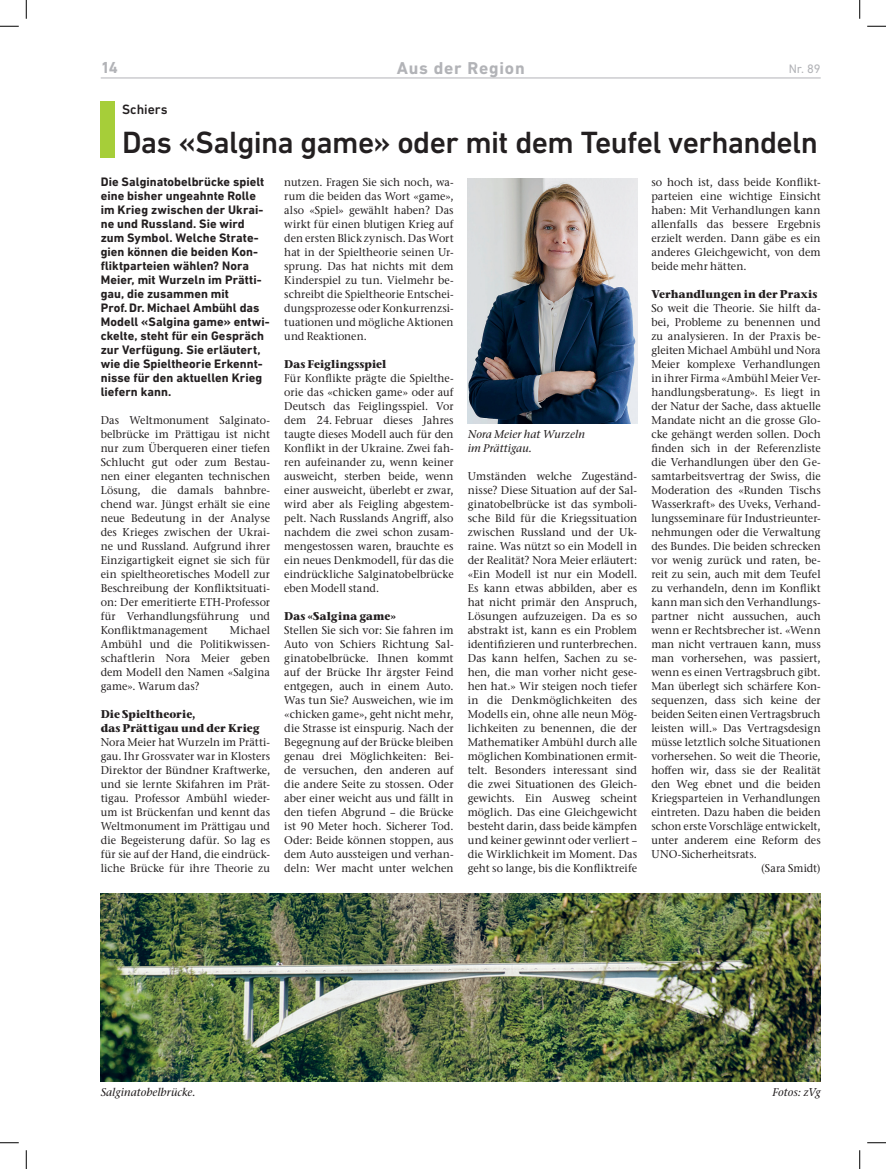
<style>
.page{position:relative;width:886px;height:1169px;background:#fff}
.page>*{position:absolute;margin:0;border:0;box-sizing:border-box;transform-origin:0 0}
.Titel_25pt{font:500 31.25px "DIN Next LT Pro";letter-spacing:-.02em;color:#231f20}
.t1{font:700 17.5px "DIN Next LT Pro";letter-spacing:.045em;color:#b2b3b7}
.t2{font:700 16.25px "DIN Next LT Pro";color:#b2b3b7}
.Spitzmarke{font:500 13.75px "DIN Next LT Pro";color:#231f20}
.Lead{font:700 12.5px/14px "DIN Next LT Pro";letter-spacing:.005em;color:#231f20}
.t3{font:12.5px "DIN Next LT Pro";color:#b2b3b7}
.Fliesstext{font:500 11.25px/14px "Stone Serif ITC Pro";letter-spacing:.005em;color:#231f20;text-align:justify;scale:.95 1}
.Fliesstext-2{font:500 11.25px/14px "Stone Serif ITC Pro";letter-spacing:.005em;color:#231f20;text-align:justify;scale:.96 1}
.Untertitel{font:700 11.25px/14px "Stone Serif ITC Pro";letter-spacing:.005em;color:#231f20;scale:.95 1}
.Legende{font:italic 500 11.25px/14px "Stone Ser ITC Std";letter-spacing:.005em;color:#231f20}
</style>
<div class="page">
<hr style="left:101px;top:78px;width:719px;height:1px;background:#b2b3b7">
<div style="left:101px;top:101px;width:14px;height:57px;background:#a6ce39"></div>
<img style="left:467px;top:178px;width:170px;height:246px">
<img style="left:101px;top:893px;width:719px;height:189px">
<svg style="left:0;top:25px;width:19px;height:2px"></svg>
<svg style="left:867px;top:25px;width:18px;height:2px"></svg>
<svg style="left:0;top:1142px;width:19px;height:1px"></svg>
<svg style="left:867px;top:1142px;width:18px;height:1px"></svg>
<svg style="left:25px;top:0;width:2px;height:19px"></svg>
<svg style="left:25px;top:1150px;width:2px;height:19px"></svg>
<svg style="left:859px;top:0;width:1px;height:19px"></svg>
<svg style="left:859px;top:1150px;width:1px;height:19px"></svg>
<h3 class="t2" style="left:101px;top:58px;width:19px">14</h3>
<h2 class="t1" style="left:396px;top:58px;width:129px">Aus der Region</h2>
<p class="t3" style="left:788px;top:61px;width:33px">Nr. 89</p>
<p class="Spitzmarke" style="left:122px;top:101px;width:47px">Schiers</p>
<p class="Titel_25pt" style="left:122px;top:124px;width:697px">Das «Salgina game» oder mit dem Teufel verhandeln</p>
<p class="Lead" style="left:101px;top:174px;width:170px">Die Salginatobelbrücke spielt eine bisher ungeahnte Rolle im Krieg zwischen der Ukrai&shy;ne und Russland. Sie wird zum Symbol. Welche Strate&shy;gien können die beiden Kon&shy;fliktparteien wählen? Nora<br>Meier, mit Wurzeln im Prätti&shy;gau, die zusammen mit<br>Prof.Dr. Michael Ambühl das<br>Modell «Salgina game» entwi&shy;ckelte, steht für ein Gespräch zur Verfügung. Sie erläutert, wie die Spieltheorie Erkennt&shy;nisse für den aktuellen Krieg liefern kann.</p>
<p class="Fliesstext" style="left:101px;top:413px;width:180px">Das Weltmonument Salginato&shy;belbrücke im Prättigau ist nicht nur zum Überqueren einer tiefen Schlucht gut oder zum Bestau&shy;nen einer eleganten technischen Lösung, die damals bahnbre&shy;chend war. Jüngst erhält sie eine neue Bedeutung in der Analyse des Krieges zwischen der Ukrai&shy;ne und Russland. Aufgrund ihrer Einzigartigkeit eignet sie sich für ein spieltheoretisches Modell zur Beschreibung der Konfliktsituati&shy;on: Der emeritierte ETH-Professor für Verhandlungsführung und Konfliktmanagement</p>
<p class="Fliesstext-2" style="left:651px;top:175px;width:178px">so hoch ist, dass beide Konflikt&shy;parteien eine wichtige Einsicht haben: Mit Verhandlungen kann allenfalls das bessere Ergebnis erzielt werden. Dann gäbe es ein anderes Gleichgewicht, von dem beide mehr hätten.</p>
<p class="Untertitel" style="left:651px;top:287px;width:176px">Verhandlungen in der Praxis</p>
<p class="Fliesstext" style="left:651px;top:301px;width:180px">So weit die Theorie. Sie hilft da&shy;bei, Probleme zu benennen und zu analysieren. In der Praxis be&shy;gleiten Michael Ambühl und Nora Meier komplexe Verhandlungen in ihrer Firma «Ambühl Meier Ver&shy;handlungsberatung». Es liegt in der Natur der Sache, dass aktuelle Mandate nicht an die grosse Glo&shy;cke gehängt werden sollen. Doch finden sich in der Referenzliste die Verhandlungen über den Ge&shy;samtarbeitsvertrag der Swiss, die Moderation des «Runden Tischs Wasserkraft» des Uveks, Verhand&shy;lungsseminare für Industrieunter&shy;nehmungen oder die Verwaltung des Bundes. Die beiden schrecken vor wenig zurück und raten, be&shy;reit zu sein, auch mit dem Teufel zu verhandeln, denn im Konflikt kann man sich den Verhandlungs&shy;partner nicht aussuchen, auch wenn er Rechtsbrecher ist. «Wenn man nicht vertrauen kann, muss man vorhersehen, was passiert, wenn es einen Vertragsbruch gibt.<br>Man überlegt sich schärfere Kon&shy;sequenzen, dass sich keine der beiden Seiten einen Vertragsbruch leisten will.» Das Vertragsdesign müsse letztlich solche Situationen vorhersehen. So weit die Theorie, hoffen wir, dass sie der Realität den Weg ebnet und die beiden Kriegsparteien in Verhandlungen eintreten. Dazu haben die beiden schon erste Vorschläge entwickelt, unter anderem eine Reform des UNO-Sicherheitsrats.</p>
<p class="Fliesstext" style="left:761px;top:861px;width:64px">(Sara Smidt)</p>
<p class="Fliesstext" style="left:284px;top:175px;width:180px">nutzen. Fragen Sie sich noch, wa&shy;rum die beiden das Wort «game», also «Spiel» gewählt haben? Das wirkt für einen blutigen Krieg auf den ersten Blick zynisch. Das Wort hat in der Spieltheorie seinen Ur&shy;sprung. Das hat nichts mit dem Kinderspiel zu tun. Vielmehr be&shy;schreibt die Spieltheorie Entschei&shy;dungsprozesse oder Konkurrenzsi&shy;tuationen und mögliche Aktionen und Reaktionen.</p>
<p class="Untertitel" style="left:284px;top:357px;width:109px">Das Feiglingsspiel</p>
<p class="Fliesstext" style="left:284px;top:371px;width:180px">Für Konflikte prägte die Spielthe&shy;orie das «chicken game» oder auf Deutsch das Feiglingsspiel. Vor dem 24. Februar dieses Jahres taugte dieses Modell auch für den Konflikt in der Ukraine. Zwei fah&shy;ren aufeinander zu, wenn keiner ausweicht, sterben beide, wenn einer ausweicht, überlebt er zwar, wird aber als Feigling abgestem&shy;pelt. Nach Russlands Angriff, also nachdem die zwei schon zusam&shy;mengestossen waren, brauchte es ein neues Denkmodell, für das die eindrückliche Salginatobelbrücke eben Modell stand.</p>
<p class="Untertitel" style="left:284px;top:609px;width:119px">Das «Salgina game»</p>
<p class="Fliesstext-2" style="left:284px;top:623px;width:178px">Stellen Sie sich vor: Sie fahren im Auto von Schiers Richtung Sal&shy;ginatobelbrücke. Ihnen kommt auf der Brücke Ihr ärgster Feind entgegen, auch in einem Auto.<br>Was tun Sie? Ausweichen, wie im «chicken game», geht nicht mehr, die Strasse ist einspurig. Nach der Begegnung auf der Brücke bleiben genau drei Möglichkeiten: Bei&shy;de versuchen, den anderen auf die andere Seite zu stossen. Oder aber einer weicht aus und fällt in den tiefen Abgrund – die Brücke ist 90 Meter hoch. Sicherer Tod.<br>Oder: Beide können stoppen, aus dem Auto aussteigen und verhan&shy;deln: Wer macht unter welchen</p>
<p class="Legende" style="left:467px;top:427px;width:118px">Nora Meier hat Wurzeln im Prättigau.</p>
<p class="Fliesstext-2" style="left:467px;top:469px;width:178px">Umständen welche Zugeständ&shy;nisse? Diese Situation auf der Sal&shy;ginatobelbrücke ist das symboli&shy;sche Bild für die Kriegssituation zwischen Russland und der Uk&shy;raine. Was nützt so ein Modell in der Realität? Nora Meier erläutert: «Ein Modell ist nur ein Modell.<br>Es kann etwas abbilden, aber es hat nicht primär den Anspruch, Lösungen aufzuzeigen. Da es so abstrakt ist, kann es ein Problem identifizieren und runterbrechen.<br>Das kann helfen, Sachen zu se&shy;hen, die man vorher nicht gese&shy;hen hat.» Wir steigen noch tiefer in die Denkmöglichkeiten des Modells ein, ohne alle neun Mög&shy;lichkeiten zu benennen, die der Mathematiker Ambühl durch alle möglichen Kombinationen ermit&shy;telt. Besonders interessant sind die zwei Situationen des Gleich&shy;gewichts. Ein Ausweg scheint möglich. Das eine Gleichgewicht besteht darin, dass beide kämpfen und keiner gewinnt oder verliert – die Wirklichkeit im Moment. Das geht so lange, bis die Konfliktreife</p>
<p class="Fliesstext" style="left:101px;top:623px;width:180px;text-indent:129px">Michael Ambühl und die Politikwissen&shy;schaftlerin Nora Meier geben dem Modell den Namen «Salgina game». Warum das?</p>
<p class="Untertitel" style="left:101px;top:707px;width:169px">Die Spieltheorie,<br>das Prättigau und der Krieg</p>
<p class="Fliesstext" style="left:101px;top:735px;width:180px">Nora Meier hat Wurzeln im Prätti&shy;gau. Ihr Grossvater war in Klosters Direktor der Bündner Kraftwerke, und sie lernte Skifahren im Prät&shy;tigau. Professor Ambühl wieder&shy;um ist Brückenfan und kennt das Weltmonument im Prättigau und die Begeisterung dafür. So lag es für sie auf der Hand, die eindrück&shy;liche Brücke für ihre Theorie zu</p>
<p class="Legende" style="left:101px;top:1085px;width:96px">Salginatobelbrücke.</p>
<p class="Legende" style="left:772px;top:1085px;width:50px">Fotos: zVg</p>
</div>
